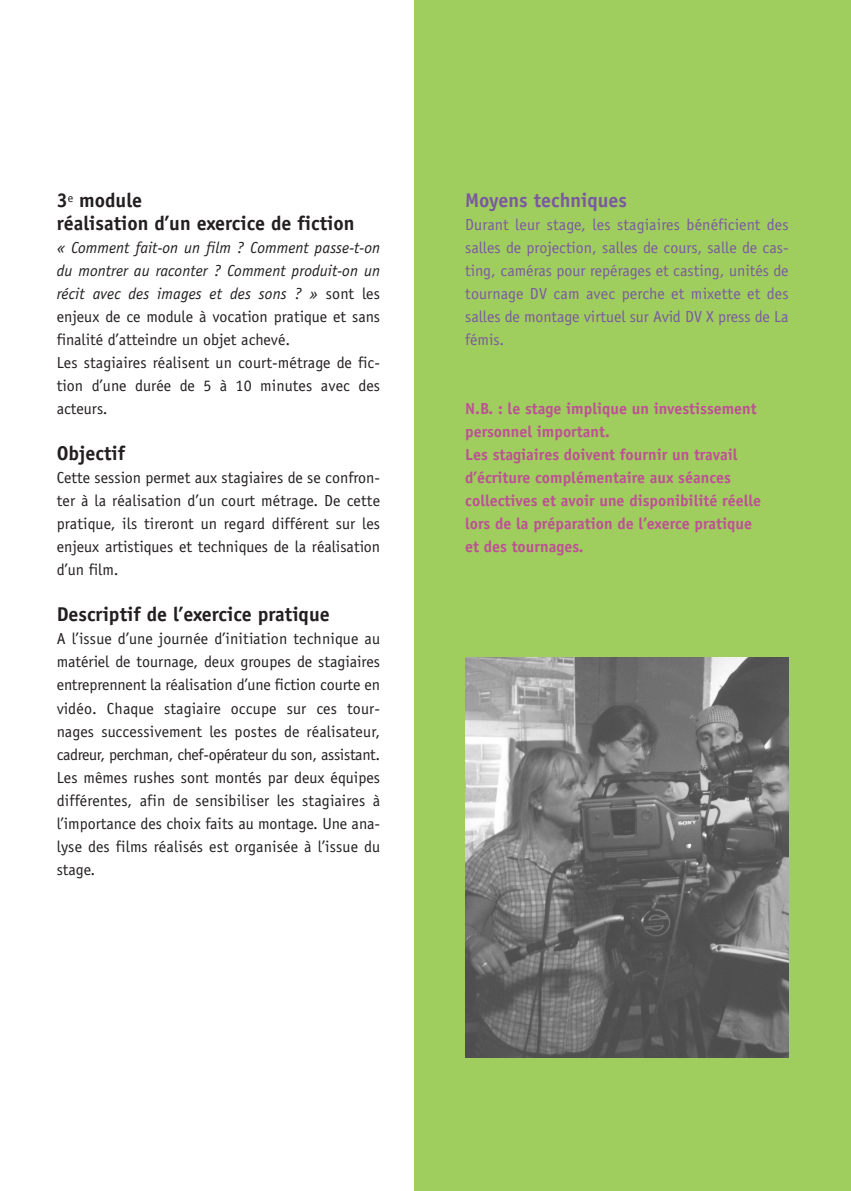
<style>
.page{position:relative;width:851px;height:1191px;background:#fff}
.page>*{position:absolute;margin:0;border:0;box-sizing:border-box;transform-origin:0 0}
.t1{font:700 20px/23px "Officina Sans";color:#231f20}
.t2{font:700 20px "Officina Sans";color:#7a5a9f}
.t3{font:16px/23px "Officina Sans";color:#231f20;text-align:justify}
.t4{font:700 16px/23px "Officina Sans";color:#bd5195}
.t5{font:16px/23px "Officina Sans";color:#7a5a9f;text-align:justify}
.s1{font-style:italic}
</style>
<div class="page">
<div style="left:414px;top:0;width:436px;height:1191px;background:#a0ce5e"></div>
<img style="left:465px;top:658px;width:323px;height:399px">
<p class="t1" style="left:57px;top:191px;width:299px">3<sup>e</sup> module<br>réalisation d’un exercice de fiction</p>
<p class="t3" style="left:57px;top:238px;width:325px;text-align:left"><span class="s1">« Comment fait-on un film ? Comment passe-t-on du montrer au raconter ? Comment produit-on un récit avec des images et des sons ? »</span> sont les enjeux de ce module à vocation pratique et sans finalité d’atteindre un objet achevé.<br>Les stagiaires réalisent un court-métrage de fic&shy;tion d’une durée de 5 à 10 minutes avec des acteurs.</p>
<p class="t1" style="left:57px;top:444px;width:70px">Objectif</p>
<p class="t3" style="left:57px;top:468px;width:325px">Cette session permet aux stagiaires de se confron&shy;ter à la réalisation d’un court métrage. De cette pratique, ils tireront un regard différent sur les enjeux artistiques et techniques de la réalisation d’un film.</p>
<p class="t1" style="left:57px;top:605px;width:274px">Descriptif de l’exercice pratique</p>
<p class="t3" style="left:57px;top:629px;width:325px">A l’issue d’une journée d’initiation technique au matériel de tournage, deux groupes de stagiaires entreprennent la réalisation d’une fiction courte en vidéo. Chaque stagiaire occupe sur ces tour&shy;nages successivement les postes de réalisateur, cadreur, perchman, chef-opérateur du son, assistant.<br>Les mêmes rushes sont montés par deux équipes différentes, afin de sensibiliser les stagiaires à l’importance des choix faits au montage. Une ana&shy;lyse des films réalisés est organisée à l’issue du stage.</p>
<p class="t2" style="left:465px;top:193px;width:163px">Moyens techniques</p>
<p class="t5" style="left:465px;top:215px;width:325px">Durant leur stage, les stagiaires bénéficient des salles de projection, salles de cours, salle de cas&shy;ting, caméras pour repérages et casting, unités de tournage DV cam avec perche et mixette et des salles de montage virtuel sur Avid DV X press de La fémis.</p>
<p class="t4" style="left:465px;top:399px;width:297px">N.B. : le stage implique un investissement personnel important.<br>Les stagiaires doivent fournir un travail d’écriture complémentaire aux séances collectives et avoir une disponibilité réelle lors de la préparation de l’exerce pratique et des tournages.</p>
</div>
